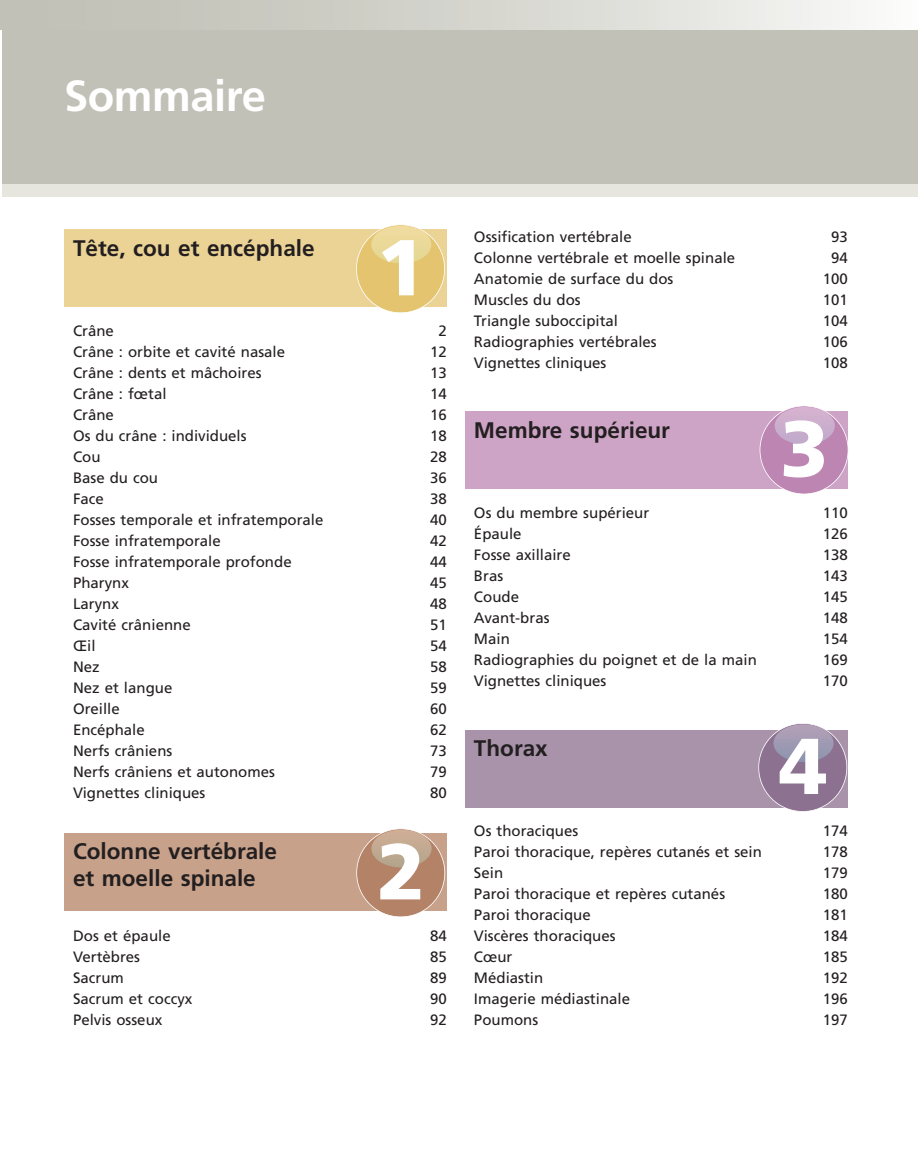
<style>
.page{position:relative;width:918px;height:1175px;background:#fff}
.page>*{position:absolute;margin:0;border:0;box-sizing:border-box;transform-origin:0 0}
.t1{font:900 79.05px "Frutiger";color:#fff}
.t2{font:700 43.5px "Frutiger";letter-spacing:-.01em;color:#fff}
.t3{font:700 22.5px/27px "Frutiger";color:#231f20}
.t4{font:15px "Frutiger";color:#231f20}
</style>
<div class="page">
<div style="left:64px;top:230px;width:382px;height:77px;background:#ebd395"></div>
<div style="left:64px;top:833px;width:382px;height:77px;background:#c7a18a"></div>
<div style="left:464px;top:412px;width:383px;height:77px;background:#cda4c6"></div>
<div style="left:464px;top:729px;width:383px;height:78px;background:#a893aa"></div>
<div style="left:2px;top:1px;width:915px;height:183px;background:#c1c1b8"></div>
<div style="left:2px;top:184px;width:915px;height:12px;background:#e7e6de"></div>
<div style="left:1px;top:0;width:916px;height:29px;background:linear-gradient(to right,#babaaf,#f6f6f4)"></div>
<svg style="left:356px;top:224px;width:89px;height:89px"></svg>
<svg style="left:356px;top:828px;width:89px;height:89px"></svg>
<svg style="left:759px;top:406px;width:89px;height:88px"></svg>
<svg style="left:758px;top:723px;width:88px;height:88px"></svg>
<h2 class="t2" style="left:64px;top:71px;width:203px">Sommaire</h2>
<h3 class="t3" style="left:73px;top:234px;width:243px">Tête, cou et encéphale</h3>
<h1 class="t1" style="left:376px;top:220px;width:50px">1</h1>
<p class="t4" style="left:73px;top:321px;width:42px">Crâne</p>
<p class="t4" style="left:438px;top:321px;width:10px">2</p>
<p class="t4" style="left:73px;top:342px;width:213px">Crâne : orbite et cavité nasale</p>
<p class="t4" style="left:430px;top:342px;width:18px">12</p>
<p class="t4" style="left:73px;top:363px;width:190px">Crâne : dents et mâchoires</p>
<p class="t4" style="left:430px;top:363px;width:18px">13</p>
<p class="t4" style="left:73px;top:384px;width:95px">Crâne : fœtal</p>
<p class="t4" style="left:430px;top:384px;width:18px">14</p>
<p class="t4" style="left:73px;top:405px;width:42px">Crâne</p>
<p class="t4" style="left:430px;top:405px;width:18px">16</p>
<p class="t4" style="left:73px;top:426px;width:175px">Os du crâne : individuels</p>
<p class="t4" style="left:430px;top:426px;width:18px">18</p>
<p class="t4" style="left:73px;top:447px;width:29px">Cou</p>
<p class="t4" style="left:430px;top:447px;width:18px">28</p>
<p class="t4" style="left:73px;top:468px;width:87px">Base du cou</p>
<p class="t4" style="left:430px;top:468px;width:18px">36</p>
<p class="t4" style="left:73px;top:489px;width:32px">Face</p>
<p class="t4" style="left:430px;top:489px;width:18px">38</p>
<p class="t4" style="left:73px;top:510px;width:252px">Fosses temporale et infratemporale</p>
<p class="t4" style="left:430px;top:510px;width:18px">40</p>
<p class="t4" style="left:73px;top:531px;width:149px">Fosse infratemporale</p>
<p class="t4" style="left:430px;top:531px;width:18px">42</p>
<p class="t4" style="left:73px;top:552px;width:220px">Fosse infratemporale profonde</p>
<p class="t4" style="left:430px;top:552px;width:18px">44</p>
<p class="t4" style="left:73px;top:573px;width:57px">Pharynx</p>
<p class="t4" style="left:430px;top:573px;width:18px">45</p>
<p class="t4" style="left:73px;top:594px;width:47px">Larynx</p>
<p class="t4" style="left:430px;top:594px;width:18px">48</p>
<p class="t4" style="left:73px;top:615px;width:119px">Cavité crânienne</p>
<p class="t4" style="left:430px;top:615px;width:18px">51</p>
<p class="t4" style="left:73px;top:636px;width:24px">Œil</p>
<p class="t4" style="left:430px;top:636px;width:18px">54</p>
<p class="t4" style="left:73px;top:657px;width:28px">Nez</p>
<p class="t4" style="left:430px;top:657px;width:18px">58</p>
<p class="t4" style="left:73px;top:678px;width:101px">Nez et langue</p>
<p class="t4" style="left:430px;top:678px;width:18px">59</p>
<p class="t4" style="left:73px;top:699px;width:48px">Oreille</p>
<p class="t4" style="left:430px;top:699px;width:18px">60</p>
<p class="t4" style="left:73px;top:720px;width:73px">Encéphale</p>
<p class="t4" style="left:430px;top:720px;width:18px">62</p>
<p class="t4" style="left:73px;top:741px;width:101px">Nerfs crâniens</p>
<p class="t4" style="left:430px;top:741px;width:18px">73</p>
<p class="t4" style="left:73px;top:762px;width:203px">Nerfs crâniens et autonomes</p>
<p class="t4" style="left:430px;top:762px;width:18px">79</p>
<p class="t4" style="left:73px;top:783px;width:134px">Vignettes cliniques</p>
<p class="t4" style="left:430px;top:783px;width:18px">80</p>
<h3 class="t3" style="left:73px;top:838px;width:205px">Colonne vertébrale et moelle spinale</h3>
<p class="t4" style="left:73px;top:926px;width:99px">Dos et épaule</p>
<p class="t4" style="left:430px;top:926px;width:18px">84</p>
<p class="t4" style="left:73px;top:947px;width:68px">Vertèbres</p>
<p class="t4" style="left:430px;top:947px;width:18px">85</p>
<p class="t4" style="left:73px;top:968px;width:52px">Sacrum</p>
<p class="t4" style="left:430px;top:968px;width:18px">89</p>
<p class="t4" style="left:73px;top:989px;width:121px">Sacrum et coccyx</p>
<p class="t4" style="left:430px;top:989px;width:18px">90</p>
<p class="t4" style="left:73px;top:1010px;width:91px">Pelvis osseux</p>
<p class="t4" style="left:430px;top:1010px;width:18px">92</p>
<h1 class="t1" style="left:377px;top:823px;width:50px">2</h1>
<p class="t4" style="left:473px;top:227px;width:159px">Ossification vertébrale</p>
<p class="t4" style="left:830px;top:227px;width:18px">93</p>
<p class="t4" style="left:473px;top:248px;width:262px">Colonne vertébrale et moelle spinale</p>
<p class="t4" style="left:830px;top:248px;width:18px">94</p>
<p class="t4" style="left:473px;top:269px;width:201px">Anatomie de surface du dos</p>
<p class="t4" style="left:822px;top:269px;width:27px">100</p>
<p class="t4" style="left:473px;top:290px;width:108px">Muscles du dos</p>
<p class="t4" style="left:822px;top:290px;width:27px">101</p>
<p class="t4" style="left:473px;top:311px;width:145px">Triangle suboccipital</p>
<p class="t4" style="left:822px;top:311px;width:27px">104</p>
<p class="t4" style="left:473px;top:332px;width:184px">Radiographies vertébrales</p>
<p class="t4" style="left:822px;top:332px;width:27px">106</p>
<p class="t4" style="left:473px;top:353px;width:134px">Vignettes cliniques</p>
<p class="t4" style="left:822px;top:353px;width:27px">108</p>
<h3 class="t3" style="left:473px;top:416px;width:197px">Membre supérieur</h3>
<h1 class="t1" style="left:779px;top:401px;width:50px">3</h1>
<p class="t4" style="left:473px;top:503px;width:177px">Os du membre supérieur</p>
<p class="t4" style="left:822px;top:503px;width:27px">110</p>
<p class="t4" style="left:473px;top:524px;width:49px">Épaule</p>
<p class="t4" style="left:822px;top:524px;width:27px">126</p>
<p class="t4" style="left:473px;top:545px;width:98px">Fosse axillaire</p>
<p class="t4" style="left:822px;top:545px;width:27px">138</p>
<p class="t4" style="left:473px;top:566px;width:31px">Bras</p>
<p class="t4" style="left:822px;top:566px;width:27px">143</p>
<p class="t4" style="left:473px;top:587px;width:46px">Coude</p>
<p class="t4" style="left:822px;top:587px;width:27px">145</p>
<p class="t4" style="left:473px;top:608px;width:77px">Avant-bras</p>
<p class="t4" style="left:822px;top:608px;width:27px">148</p>
<p class="t4" style="left:473px;top:629px;width:37px">Main</p>
<p class="t4" style="left:822px;top:629px;width:27px">154</p>
<p class="t4" style="left:473px;top:650px;width:284px">Radiographies du poignet et de la main</p>
<p class="t4" style="left:822px;top:650px;width:27px">169</p>
<p class="t4" style="left:473px;top:671px;width:134px">Vignettes cliniques</p>
<p class="t4" style="left:822px;top:671px;width:27px">170</p>
<h3 class="t3" style="left:473px;top:734px;width:75px">Thorax</h3>
<h1 class="t1" style="left:778px;top:718px;width:50px">4</h1>
<p class="t4" style="left:473px;top:821px;width:106px">Os thoraciques</p>
<p class="t4" style="left:822px;top:821px;width:27px">174</p>
<p class="t4" style="left:473px;top:842px;width:289px">Paroi thoracique, repères cutanés et sein</p>
<p class="t4" style="left:822px;top:842px;width:27px">178</p>
<p class="t4" style="left:473px;top:863px;width:31px">Sein</p>
<p class="t4" style="left:822px;top:863px;width:27px">179</p>
<p class="t4" style="left:473px;top:884px;width:252px">Paroi thoracique et repères cutanés</p>
<p class="t4" style="left:822px;top:884px;width:27px">180</p>
<p class="t4" style="left:473px;top:905px;width:118px">Paroi thoracique</p>
<p class="t4" style="left:822px;top:905px;width:27px">181</p>
<p class="t4" style="left:473px;top:926px;width:143px">Viscères thoraciques</p>
<p class="t4" style="left:822px;top:926px;width:27px">184</p>
<p class="t4" style="left:473px;top:947px;width:40px">Cœur</p>
<p class="t4" style="left:822px;top:947px;width:27px">185</p>
<p class="t4" style="left:473px;top:968px;width:71px">Médiastin</p>
<p class="t4" style="left:822px;top:968px;width:27px">192</p>
<p class="t4" style="left:473px;top:989px;width:157px">Imagerie médiastinale</p>
<p class="t4" style="left:822px;top:989px;width:27px">196</p>
<p class="t4" style="left:473px;top:1010px;width:66px">Poumons</p>
<p class="t4" style="left:822px;top:1010px;width:27px">197</p>
</div>
